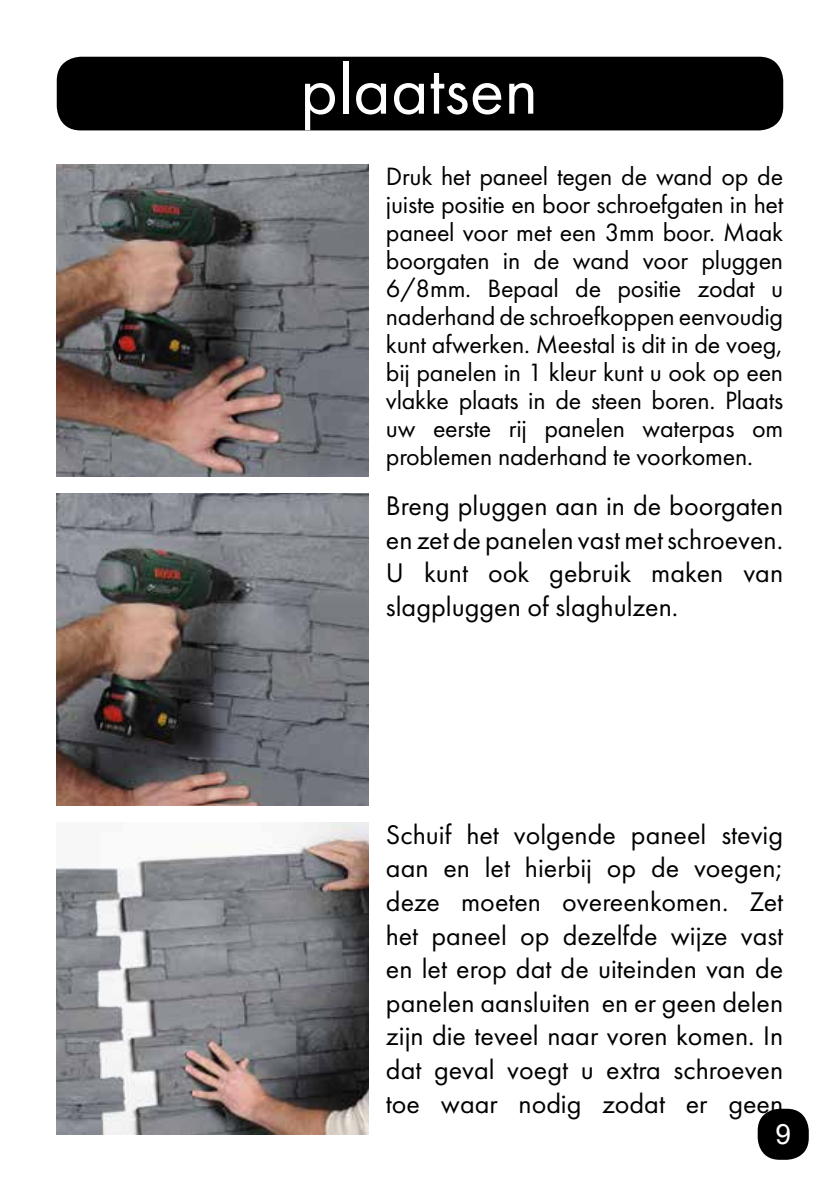
<style>
.page{position:relative;width:840px;height:1191px;background:#fff}
.page>*{position:absolute;margin:0;border:0;box-sizing:border-box;transform-origin:0 0}
.t1{font:72px "Futura PT";color:#fff}
.t2{font:28px/33.6px "Futura PT";color:#000;text-align:justify}
.t3{font:28px "Arial";color:#fff}
.t4{font:26px/28px "Futura PT";letter-spacing:-.01em;color:#000;text-align:justify}
</style>
<div class="page">
<div style="left:757px;top:1108px;width:51px;height:51px;background:#000;border-radius:22px"></div>
<img style="left:57px;top:165px;width:312px;height:312px">
<img style="left:57px;top:822px;width:312px;height:312px">
<img style="left:57px;top:493px;width:312px;height:312px">
<div style="left:57px;top:57px;width:725px;height:73px;background:#000;border-radius:24px"></div>
<h1 class="t1" style="left:300px;top:47px;width:239px">plaatsen</h1>
<p class="t4" style="left:386px;top:162px;width:398px">Druk het paneel tegen de wand op de juiste positie en boor schroefgaten in het paneel voor met een 3mm boor. Maak boorgaten in de wand voor pluggen 6/8mm. Bepaal de positie zodat u naderhand de schroefkoppen eenvoudig kunt afwerken. Meestal is dit in de voeg, bij panelen in 1 kleur kunt u ook op een vlakke plaats in de steen boren. Plaats uw eerste rij panelen waterpas om problemen naderhand te voorkomen.</p>
<p class="t2" style="left:386px;top:489px;width:398px">Breng pluggen aan in de boorgaten en zet de panelen vast met schroeven.<br>U kunt ook gebruik maken van slagpluggen of slaghulzen.</p>
<p class="t2" style="left:386px;top:817px;width:398px">Schuif het volgende paneel stevig aan en let hierbij op de voegen; deze moeten overeenkomen. Zet het paneel op dezelfde wijze vast en let erop dat de uiteinden van de panelen aansluiten en er geen delen zijn die teveel naar voren komen. In dat geval voegt u extra schroeven toe waar nodig zodat er geen</p>
<p class="t3" style="left:775px;top:1116px;width:17px">9</p>
</div>
